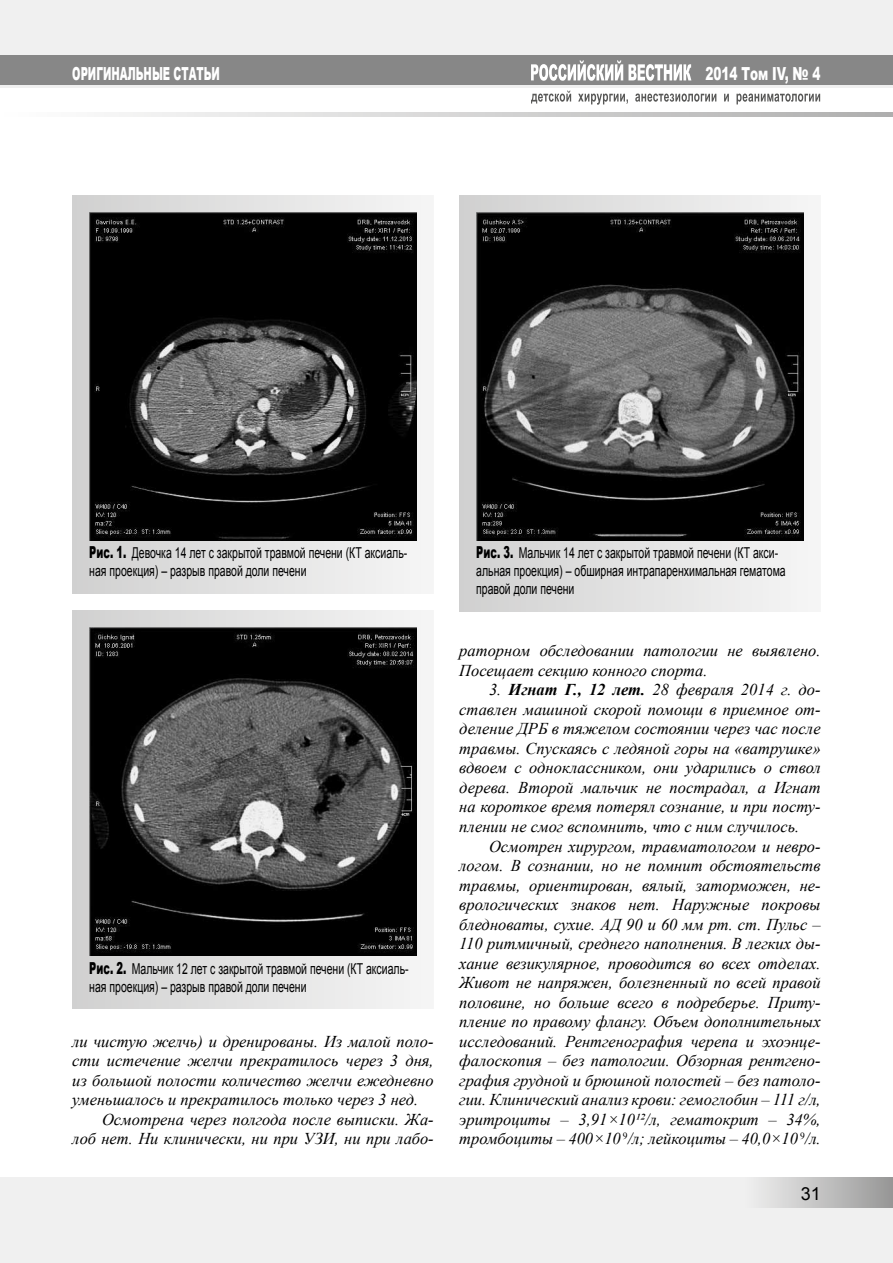
<style>
.page{position:relative;width:893px;height:1263px;background:#fff}
.page>*{position:absolute;margin:0;border:0;box-sizing:border-box;transform-origin:0 0}
.t1{font:900 18px "Arial";color:#fff;scale:.56 1}
.t2{font:900 18px "Arial";color:#fff;scale:.67 1}
.t3{font:18px "Arial";color:#000}
.t4{font:italic 16.5px/19.5px "Times New Roman";color:#000;text-align:justify}
.t5{font:15px/18px "Arial";color:#000;scale:.7 1}
.s1{font-weight:900;font-size:16.5px}
.s2{font-weight:700}
</style>
<div class="page">
<div style="left:0;top:1178px;width:893px;height:85px;background:#f0f0f0"></div>
<div style="left:744px;top:1178px;width:149px;height:30px;background:linear-gradient(to right,#f1f1f1,#979797)"></div>
<div style="left:0;top:0;width:893px;height:87px;background:#f0f0f0"></div>
<div style="left:0;top:55px;width:893px;height:30px;background:#878787"></div>
<svg style="left:119px;top:113px;width:774px;height:4px;background:#d2d1d1"></svg>
<svg style="left:531px;top:60px;width:160px;height:21px"></svg>
<svg style="left:531px;top:91px;width:289px;height:14px"></svg>
<svg style="left:72px;top:196px;width:349px;height:397px"></svg>
<img style="left:89px;top:213px;width:328px;height:327px">
<svg style="left:459px;top:196px;width:349px;height:415px"></svg>
<img style="left:476px;top:213px;width:328px;height:327px">
<div style="left:72px;top:610px;width:362px;height:398px;background:linear-gradient(to right,#d0d0d0,#f6f6f6)"></div>
<img style="left:89px;top:627px;width:328px;height:328px">
<p class="t1" style="left:72px;top:61px;width:265px">ОРИГИНАЛЬНЫЕ СТАТЬИ</p>
<p class="t2" style="left:706px;top:61px;width:173px">2014 Том IV, № 4</p>
<p class="t5" style="left:89px;top:544px;width:456px"><span class="s1">Рис. 1.</span> Девочка 14 лет с закрытой травмой печени (КТ аксиаль&shy;ная проекция) – разрыв правой доли печени</p>
<p class="t5" style="left:476px;top:544px;width:444px"><span class="s1">Рис. 3.</span> Мальчик 14 лет с закрытой травмой печени (КТ акси&shy;альная проекция) – обширная интрапаренхимальная гематома правой доли печени</p>
<p class="t5" style="left:89px;top:959px;width:458px"><span class="s1">Рис. 2.</span> Мальчик 12 лет с закрытой травмой печени (КТ аксиаль&shy;ная проекция) – разрыв правой доли печени</p>
<p class="t4" style="left:72px;top:1031px;width:363px">ли чистую желчь) и дренированы. Из малой поло-</p>
<p class="t4" style="left:72px;top:1050px;width:363px">сти истечение желчи прекратилось через 3 дня,</p>
<p class="t4" style="left:72px;top:1070px;width:363px">из большой полости количество желчи ежедневно</p>
<p class="t4" style="left:72px;top:1089px;width:347px">уменьшалось и прекратилось только через 3 нед.</p>
<p class="t4" style="left:102px;top:1109px;width:333px">Осмотрена через полгода после выписки. Жа-</p>
<p class="t4" style="left:72px;top:1128px;width:363px">лоб нет. Ни клинически, ни при УЗИ, ни при лабо-</p>
<p class="t4" style="left:459px;top:641px;width:363px">раторном обследовании патологии не выявлено.<br>Посещает секцию конного спорта.</p>
<p class="t4" style="left:459px;top:680px;width:363px;text-indent:30px">3. <span class="s2">Игнат Г., 12 лет.</span> 28 февраля 2014 г. до&shy;ставлен машиной скорой помощи в приемное от&shy;деление ДРБ в тяжелом состоянии через час после травмы. Спускаясь с ледяной горы на «ватрушке» вдвоем с одноклассником, они ударились о ствол дерева. Второй мальчик не пострадал, а Игнат на короткое время потерял сознание, и при посту&shy;плении не смог вспомнить, что с ним случилось.</p>
<p class="t4" style="left:459px;top:836px;width:363px;text-indent:30px">Осмотрен хирургом, травматологом и невро&shy;логом. В сознании, но не помнит обстоятельств травмы, ориентирован, вялый, заторможен, не&shy;врологических знаков нет. Наружные покровы бледноваты, сухие. АД 90 и 60 мм рт. ст. Пульс – 110 ритмичный, среднего наполнения. В легких ды&shy;хание везикулярное, проводится во всех отделах.<br>Живот не напряжен, болезненный по всей правой половине, но больше всего в подреберье. Приту&shy;пление по правому флангу. Объем дополнительных исследований. Рентгенография черепа и эхоэнце&shy;фалоскопия – без патологии. Обзорная рентгено&shy;графия грудной и брюшной полостей – без патоло&shy;гии. Клинический анализ крови: гемоглобин – 111 г/л, эритроциты – 3,91×10¹²/л, гематокрит – 34%, тромбоциты – 400×10 <sup>9</sup>/л; лейкоциты – 40,0×10 <sup>9</sup>/л.</p>
<p class="t3" style="left:801px;top:1181px;width:22px">31</p>
</div>
